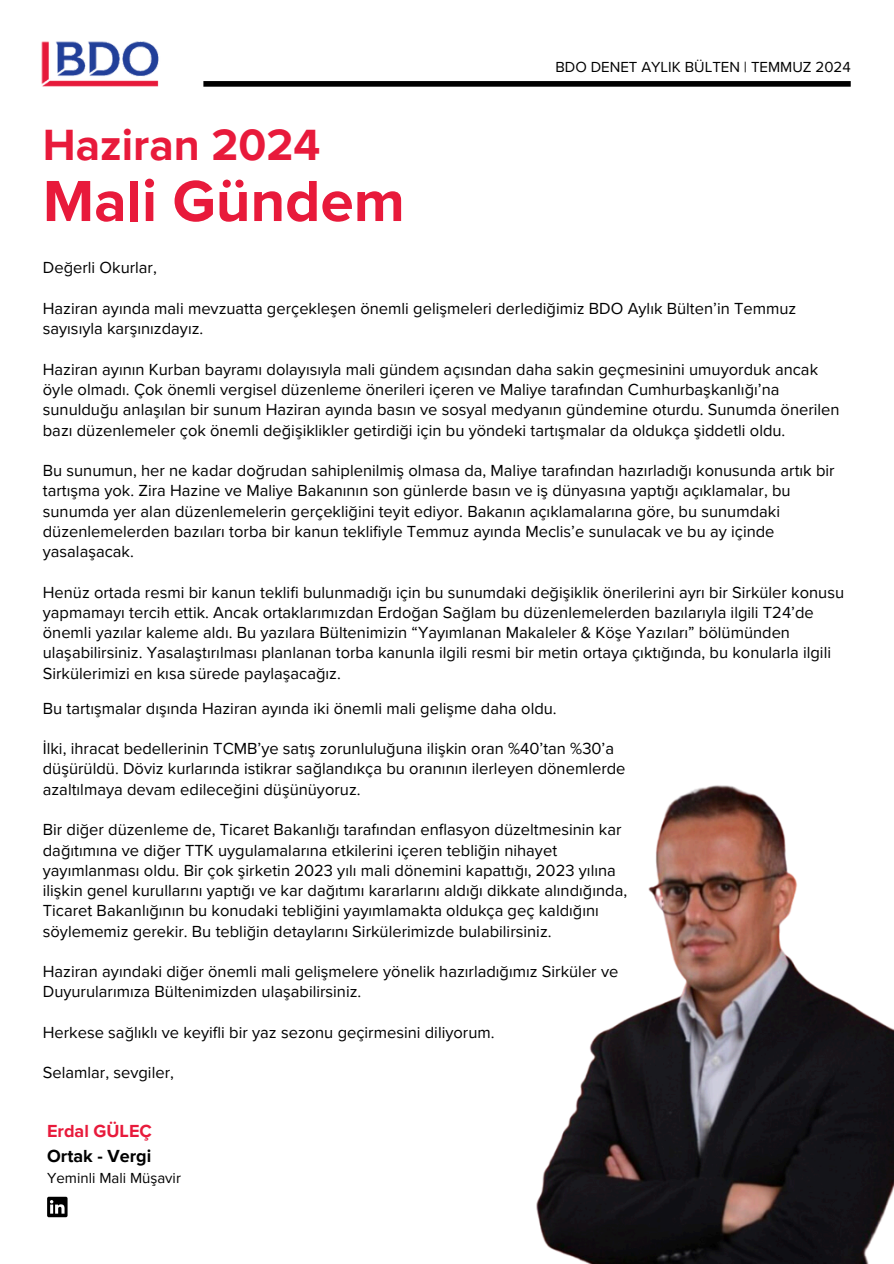
<style>
.page{position:relative;width:894px;height:1264px;background:#fff}
.page>*{position:absolute;margin:0;border:0;box-sizing:border-box;transform-origin:0 0}
.t1{font:700 60px "Proxima Nova";color:#e81a3b}
.t2{font:700 45px "Proxima Nova";color:#e81a3b}
.t3{font:700 18px "Proxima Nova";color:#000}
.t4{font:700 18px "Proxima Nova";color:#e81a3b}
.t5{font:16.5px/20.2px "Proxima Nova";color:#000}
.t6{font:15px "Proxima Nova";color:#000}
</style>
<div class="page">
<img style="left:41px;top:41px;width:118px;height:46px">
<div style="left:203px;top:81px;width:647px;height:6px;background:#000"></div>
<img style="left:536px;top:785px;width:357px;height:478px">
<svg style="left:47px;top:1196px;width:20px;height:20px"></svg>
<p class="t2" style="left:43px;top:119px;width:279px">Haziran 2024</p>
<p class="t1" style="left:43px;top:166px;width:363px">Mali Gündem</p>
<p class="t6" style="left:555px;top:58px;width:297px">BDO DENET AYLIK BÜLTEN | TEMMUZ 2024</p>
<h1 class="t5" style="left:43px;top:258px;width:115px">Değerli Okurlar,</h1>
<p class="t5" style="left:43px;top:299px;width:754px">Haziran ayında mali mevzuatta gerçekleşen önemli gelişmeleri derlediğimiz BDO Aylık Bülten’in Temmuz sayısıyla karşınızdayız.</p>
<p class="t5" style="left:43px;top:359px;width:798px">Haziran ayının Kurban bayramı dolayısıyla mali gündem açısından daha sakin geçmesinini umuyorduk ancak öyle olmadı. Çok önemli vergisel düzenleme önerileri içeren ve Maliye tarafından Cumhurbaşkanlığı’na sunulduğu anlaşılan bir sunum Haziran ayında basın ve sosyal medyanın gündemine oturdu. Sunumda önerilen bazı düzenlemeler çok önemli değişiklikler getirdiği için bu yöndeki tartışmalar da oldukça şiddetli oldu.</p>
<p class="t5" style="left:43px;top:461px;width:793px">Bu sunumun, her ne kadar doğrudan sahiplenilmiş olmasa da, Maliye tarafından hazırladığı konusunda artık bir tartışma yok. Zira Hazine ve Maliye Bakanının son günlerde basın ve iş dünyasına yaptığı açıklamalar, bu sunumda yer alan düzenlemelerin gerçekliğini teyit ediyor. Bakanın açıklamalarına göre, bu sunumdaki düzenlemelerden bazıları torba bir kanun teklifiyle Temmuz ayında Meclis’e sunulacak ve bu ay içinde yasalaşacak.</p>
<p class="t5" style="left:43px;top:582px;width:802px">Henüz ortada resmi bir kanun teklifi bulunmadığı için bu sunumdaki değişiklik önerilerini ayrı bir Sirküler konusu yapmamayı tercih ettik. Ancak ortaklarımızdan Erdoğan Sağlam bu düzenlemelerden bazılarıyla ilgili T24’de önemli yazılar kaleme aldı. Bu yazılara Bültenimizin “Yayımlanan Makaleler &amp; Köşe Yazıları” bölümünden ulaşabilirsiniz. Yasalaştırılması planlanan torba kanunla ilgili resmi bir metin ortaya çıktığında, bu konularla ilgili Sirkülerimizi en kısa sürede paylaşacağız.</p>
<p class="t5" style="left:43px;top:698px;width:515px">Bu tartışmalar dışında Haziran ayında iki önemli mali gelişme daha oldu.</p>
<p class="t5" style="left:43px;top:739px;width:584px">İlki, ihracat bedellerinin TCMB’ye satış zorunluluğuna ilişkin oran %40’tan %30’a düşürüldü. Döviz kurlarında istikrar sağlandıkça bu oranının ilerleyen dönemlerde azaltılmaya devam edileceğini düşünüyoruz.</p>
<p class="t5" style="left:43px;top:820px;width:585px">Bir diğer düzenleme de, Ticaret Bakanlığı tarafından enflasyon düzeltmesinin kar dağıtımına ve diğer TTK uygulamalarına etkilerini içeren tebliğin nihayet yayımlanması oldu. Bir çok şirketin 2023 yılı mali dönemini kapattığı, 2023 yılına ilişkin genel kurullarını yaptığı ve kar dağıtımı kararlarını aldığı dikkate alındığında, Ticaret Bakanlığının bu konudaki tebliğini yayımlamakta oldukça geç kaldığını söylememiz gerekir. Bu tebliğin detaylarını Sirkülerimizde bulabilirsiniz.</p>
<p class="t5" style="left:43px;top:961px;width:577px">Haziran ayındaki diğer önemli mali gelişmelere yönelik hazırladığımız Sirküler ve<br>Duyurularımıza Bültenimizden ulaşabilirsiniz.</p>
<p class="t5" style="left:43px;top:1022px;width:453px">Herkese sağlıklı ve keyifli bir yaz sezonu geçirmesini diliyorum.</p>
<p class="t5" style="left:43px;top:1063px;width:132px">Selamlar, sevgiler,</p>
<p class="t4" style="left:47px;top:1120px;width:106px">Erdal GÜLEÇ</p>
<p class="t3" style="left:47px;top:1145px;width:104px">Ortak - Vergi</p>
<p class="t6" style="left:47px;top:1169px;width:135px">Yeminli Mali Müşavir</p>
</div>
